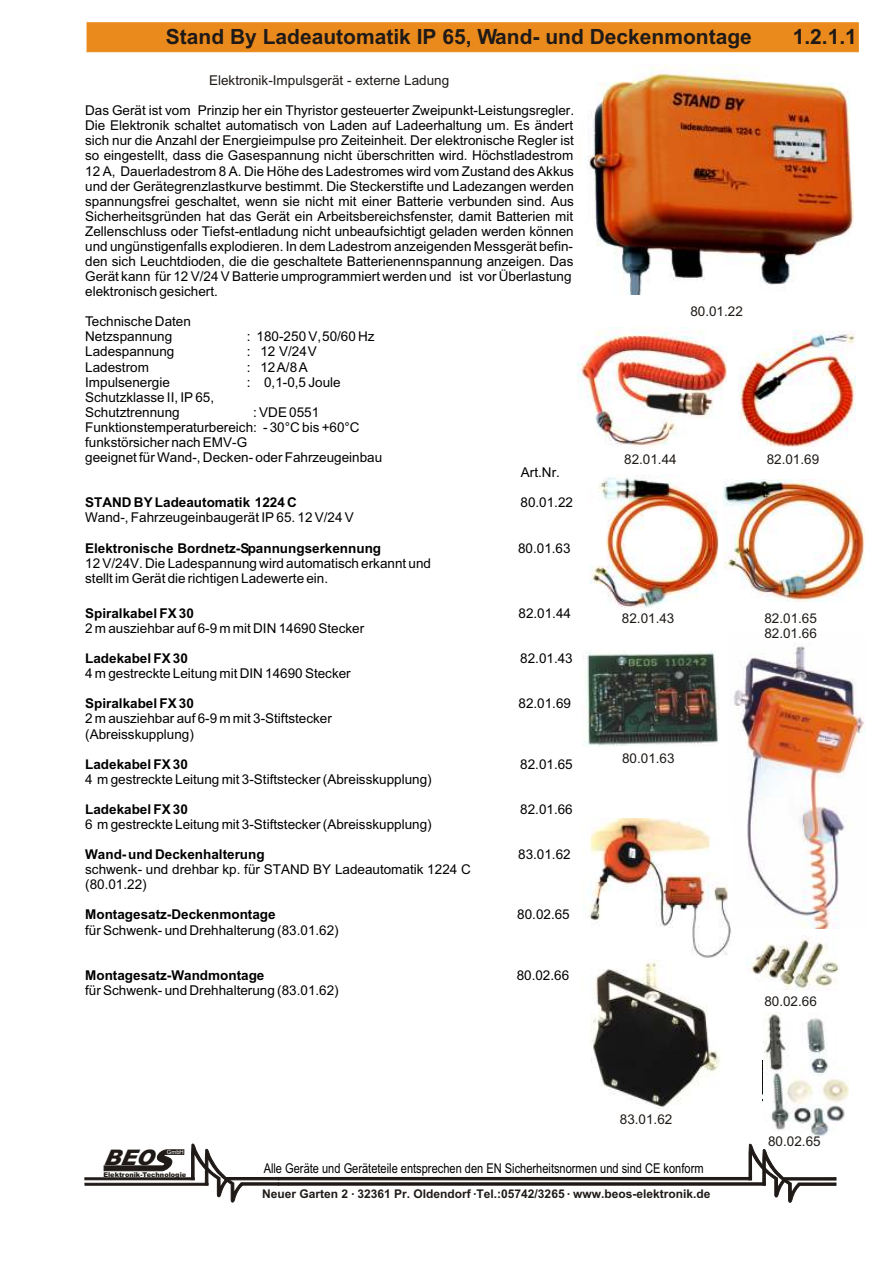
<style>
.page{position:relative;width:894px;height:1263px;background:#fff}
.page>*{position:absolute;margin:0;border:0;box-sizing:border-box;transform-origin:0 0}
.t1{font:italic 900 21.45px "Arial";color:#1f1a17}
.t2{font:700 21px "Arial";color:#1f1a17}
.t3{font:13.5px/15.1px "Arial";color:#000}
.t4{font:700 13.5px "Arial";color:#000}
.t5{font:13.5px/15.1px "Arial";color:#1f1a17}
.t6{font:13.5px "Arial Narrow";color:#000}
.t7{font:700 12px "Arial";color:#1f1a17}
.t8{font:900 6.6px "Arial";color:#1f1a17}
.t9{font:5.85px "Arial";color:#fff}
.s1{font-family:"Times New Roman"}
</style>
<div class="page">
<div style="left:87px;top:23px;width:771px;height:29px;background:#eb8a1c;border:1px solid #eb8a1c"></div>
<img style="left:587px;top:65px;width:267px;height:229px">
<img style="left:578px;top:328px;width:149px;height:119px">
<img style="left:738px;top:331px;width:117px;height:116px">
<img style="left:590px;top:474px;width:128px;height:133px">
<img style="left:724px;top:479px;width:140px;height:123px">
<img style="left:583px;top:650px;width:135px;height:97px">
<img style="left:733px;top:646px;width:132px;height:282px">
<img style="left:589px;top:819px;width:143px;height:141px">
<img style="left:747px;top:936px;width:92px;height:54px">
<img style="left:763px;top:1012px;width:85px;height:125px">
<img style="left:590px;top:960px;width:130px;height:149px">
<svg style="left:749px;top:1144px;width:87px;height:59px"></svg>
<svg style="left:191px;top:1144px;width:88px;height:58px"></svg>
<div style="left:85px;top:1183px;width:123px;height:2px;background:#1f1a17;border:1px solid #1f1a17"></div>
<div style="left:85px;top:1178px;width:109px;height:2px;background:#1f1a17;border:1px solid #1f1a17"></div>
<svg style="left:104px;top:1149px;width:80px;height:22px"></svg>
<div style="left:278px;top:1177px;width:473px;height:3px;background:#1f1a17;border:1px solid #1f1a17"></div>
<hr style="left:278px;top:1183px;width:487px;height:2px;background:#1f1a17">
<h2 class="t2" style="left:166px;top:28px;width:588px">Stand By Ladeautomatik IP 65, Wand- und Deckenmontage</h2>
<h2 class="t2" style="left:793px;top:28px;width:66px">1.2.1.1</h2>
<p class="t5" style="left:209px;top:74px;width:242px">Elektronik-Impulsgerät - externe Ladung</p>
<p class="t3" style="left:85px;top:104px;width:490px">Das Gerät ist vom Prinzip her ein Thyristor gesteuerter Zweipunkt-Leistungsregler.<br>Die Elektronik schaltet automatisch von Laden auf Ladeerhaltung um. Es ändert sich nur die Anzahl der Energieimpulse pro Zeiteinheit. Der elektronische Regler ist so eingestellt, dass die Gasespannung nicht überschritten wird. Höchstladestrom 12 A, Dauerladestrom 8 A. Die Höhe des Ladestromes wird vom Zustand des Akkus und der Gerätegrenzlastkurve bestimmt. Die Steckerstifte und Ladezangen werden spannungsfrei geschaltet, wenn sie nicht mit einer Batterie verbunden sind. Aus Sicherheitsgründen hat das Gerät ein Arbeitsbereichsfenster, damit Batterien mit Zellenschluss oder Tiefst-entladung nicht unbeaufsichtigt geladen werden können und ungünstigenfalls explodieren. In dem Ladestrom anzeigenden Messgerät befin&shy;den sich Leuchtdioden, die die geschaltete Batterienennspannung anzeigen. Das Gerät kann für 12 V/24 V Batterie umprogrammiert werden und ist vor Überlastung elektronisch gesichert.</p>
<p class="t3" style="left:85px;top:315px;width:107px">Technische Daten<br>Netzspannung</p>
<p class="t3" style="left:247px;top:330px;width:129px">: 180-250 V, 50/60 Hz</p>
<p class="t3" style="left:85px;top:345px;width:91px">Ladespannung</p>
<p class="t3" style="left:247px;top:345px;width:71px">: 12 V/24 V</p>
<p class="t3" style="left:85px;top:360px;width:65px">Ladestrom</p>
<p class="t3" style="left:247px;top:360px;width:62px">: 12 A/8 A</p>
<p class="t3" style="left:85px;top:376px;width:86px">Impulsenergie</p>
<p class="t3" style="left:247px;top:376px;width:95px">: 0,1-0,5 Joule</p>
<p class="t3" style="left:85px;top:391px;width:131px">Schutzklasse II, IP 65,<br>Schutztrennung</p>
<p class="t3" style="left:85px;top:406px;width:299px;text-indent:168px">: VDE 0551<br>Funktionstemperaturbereich: - 30°C bis +60°C funkstörsicher nach EMV-G<br>geeignet für Wand-, Decken- oder Fahrzeugeinbau</p>
<p class="t3" style="left:521px;top:466px;width:41px">Art.Nr.</p>
<p class="t4" style="left:85px;top:497px;width:213px">STAND BY Ladeautomatik 1224 C</p>
<p class="t3" style="left:521px;top:496px;width:54px">80.01.22</p>
<p class="t3" style="left:85px;top:511px;width:270px">Wand-, Fahrzeugeinbaugerät IP 65. 12 V/24 V</p>
<p class="t4" style="left:85px;top:543px;width:298px">Elektronische Bordnetz-Spannungserkennung</p>
<p class="t3" style="left:518px;top:541px;width:54px">80.01.63</p>
<p class="t3" style="left:85px;top:557px;width:347px">12 V/24V. Die Ladespannung wird automatisch erkannt und stellt im Gerät die richtigen Ladewerte ein.</p>
<p class="t4" style="left:85px;top:608px;width:110px">Spiralkabel FX 30</p>
<p class="t3" style="left:519px;top:607px;width:54px">82.01.44</p>
<p class="t3" style="left:85px;top:622px;width:281px">2 m ausziehbar auf 6-9 m mit DIN 14690 Stecker</p>
<p class="t4" style="left:85px;top:653px;width:104px">Ladekabel FX 30</p>
<p class="t3" style="left:520px;top:652px;width:54px">82.01.43</p>
<p class="t3" style="left:85px;top:667px;width:267px">4 m gestreckte Leitung mit DIN 14690 Stecker</p>
<p class="t4" style="left:85px;top:699px;width:110px">Spiralkabel FX 30</p>
<p class="t3" style="left:519px;top:697px;width:54px">82.01.69</p>
<p class="t3" style="left:85px;top:712px;width:248px">2 m ausziehbar auf 6-9 m mit 3-Stiftstecker (Abreisskupplung)</p>
<p class="t4" style="left:85px;top:759px;width:104px">Ladekabel FX 30</p>
<p class="t3" style="left:520px;top:758px;width:54px">82.01.65</p>
<p class="t3" style="left:85px;top:773px;width:348px">4 m gestreckte Leitung mit 3-Stiftstecker (Abreisskupplung)</p>
<p class="t4" style="left:85px;top:804px;width:104px">Ladekabel FX 30</p>
<p class="t3" style="left:520px;top:803px;width:54px">82.01.66</p>
<p class="t3" style="left:85px;top:818px;width:348px">6 m gestreckte Leitung mit 3-Stiftstecker (Abreisskupplung)</p>
<p class="t4" style="left:85px;top:849px;width:181px">Wand- und Deckenhalterung</p>
<p class="t3" style="left:518px;top:848px;width:54px">83.01.62</p>
<p class="t3" style="left:85px;top:863px;width:387px">schwenk- und drehbar kp. für STAND BY Ladeautomatik 1224 C (80.01.22)</p>
<p class="t4" style="left:85px;top:910px;width:192px">Montagesatz-Deckenmontage</p>
<p class="t3" style="left:517px;top:908px;width:54px">80.02.65</p>
<p class="t3" style="left:85px;top:924px;width:255px">für Schwenk- und Drehhalterung (83.01.62)</p>
<p class="t4" style="left:85px;top:970px;width:181px">Montagesatz-Wandmontage</p>
<p class="t3" style="left:517px;top:969px;width:54px">80.02.66</p>
<p class="t3" style="left:85px;top:984px;width:255px">für Schwenk- und Drehhalterung (83.01.62)</p>
<p class="t5" style="left:690px;top:305px;width:54px">80.01.22</p>
<p class="t5" style="left:624px;top:453px;width:54px">82.01.44</p>
<p class="t5" style="left:767px;top:453px;width:54px">82.01.69</p>
<p class="t5" style="left:622px;top:612px;width:54px">82.01.43</p>
<p class="t5" style="left:764px;top:612px;width:54px">82.01.65<br>82.01.66</p>
<p class="t5" style="left:622px;top:752px;width:54px">80.01.63</p>
<p class="t5" style="left:620px;top:1112px;width:54px">83.01.62</p>
<p class="t5" style="left:764px;top:994px;width:54px">80.02.66</p>
<p class="t5" style="left:768px;top:1135px;width:54px">80.02.65</p>
<h1 class="t1" style="left:104px;top:1150px;width:52px">BEO</h1>
<p class="t9" style="left:167px;top:1150px;width:18px">GmbH</p>
<p class="t8" style="left:103px;top:1172px;width:84px">Elektronik-Technologie</p>
<p class="t6" style="left:264px;top:1164px;width:441px">Alle Geräte und Geräteteile entsprechen den EN Sicherheitsnormen und sind CE konform</p>
<p class="t7" style="left:262px;top:1189px;width:450px">Neuer Garten 2 <span class="s1">·</span> 32361 Pr. Oldendorf <span class="s1">·</span>Tel.:05742/3265 <span class="s1">·</span> www.beos-elektronik.de</p>
</div>
